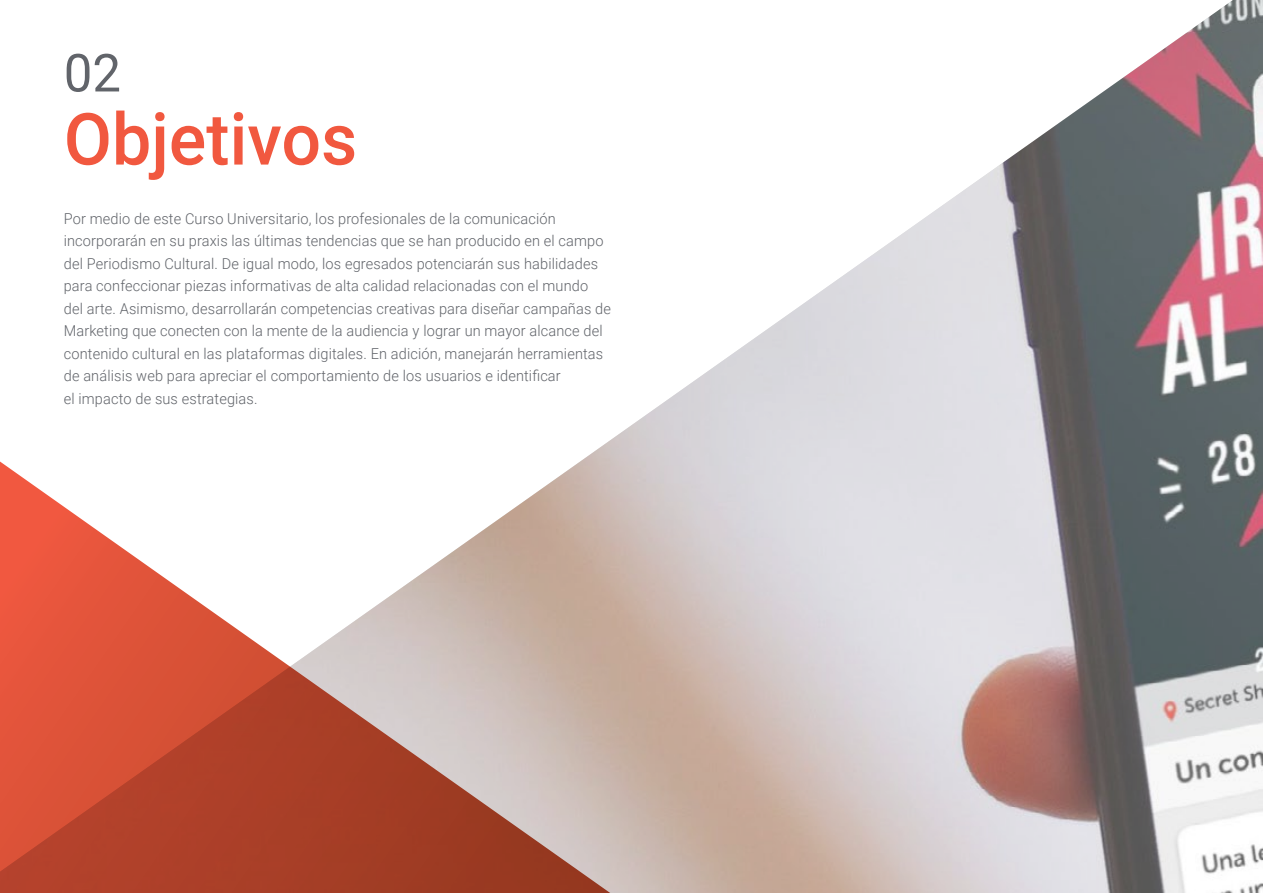
<style>
.page{position:relative;width:1263px;height:893px;background:#fff}
.page>*{position:absolute;margin:0;border:0;box-sizing:border-box;transform-origin:0 0}
.t1{font:500 72px "Roboto";color:#f1583f}
.t2{font:52.5px "Roboto";color:#61646a}
.t3{font:300 15px/22.5px "Roboto";letter-spacing:.01em;color:#61646a}
</style>
<div class="page">
<img style="left:602px;top:0;width:661px;height:893px">
<svg style="left:0;top:446px;width:640px;height:447px"></svg>
<h2 class="t2" style="left:64px;top:36px;width:59px">02</h2>
<h1 class="t1" style="left:64px;top:89px;width:295px">Objetivos</h1>
<p class="t3" style="left:64px;top:207px;width:549px">Por medio de este Curso Universitario, los profesionales de la comunicación incorporarán en su praxis las últimas tendencias que se han producido en el campo del Periodismo Cultural. De igual modo, los egresados potenciarán sus habilidades para confeccionar piezas informativas de alta calidad relacionadas con el mundo del arte. Asimismo, desarrollarán competencias creativas para diseñar campañas de Marketing que conecten con la mente de la audiencia y lograr un mayor alcance del contenido cultural en las plataformas digitales. En adición, manejarán herramientas de análisis web para apreciar el comportamiento de los usuarios e identificar<br>el impacto de sus estrategias.</p>
</div>
